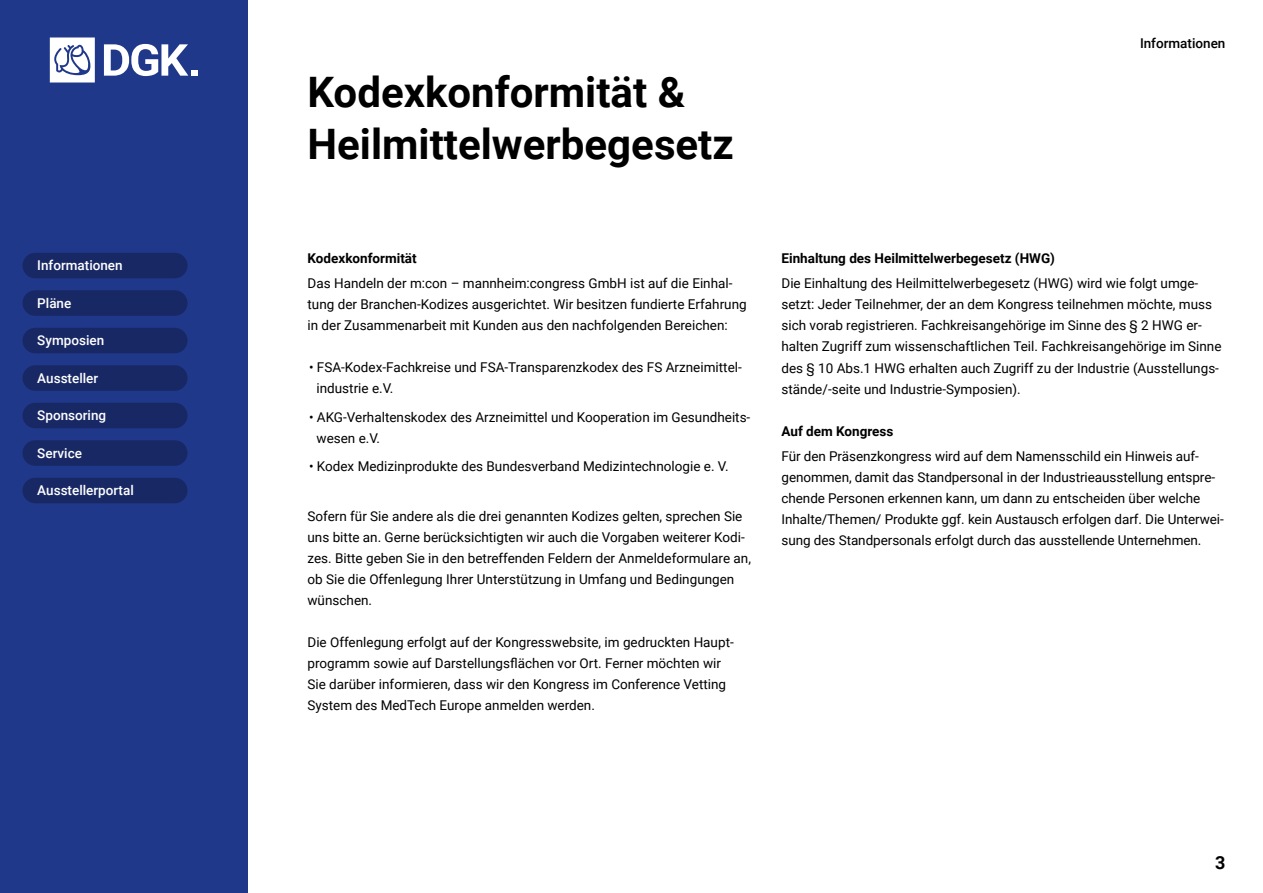
<style>
.page{position:relative;width:1263px;height:893px;background:#fff}
.page>*{position:absolute;margin:0;border:0;box-sizing:border-box;transform-origin:0 0}
.t1{font:700 42px/52.5px "Roboto";color:#000}
.t2{font:700 18px "Roboto";color:#000}
.t3{font:13.5px/21px "Roboto";color:#000}
.t4{font:500 13.5px "Roboto";color:#fff}
.t5{font:700 13.5px "Roboto";color:#000}
.t6{font:500 13.5px "Roboto";color:#000}
</style>
<div class="page">
<div style="left:0;top:0;width:248px;height:893px;background:#20388a"></div>
<svg style="left:50px;top:38px;width:45px;height:44px;background:#d5dae9"></svg>
<div style="left:191px;top:70px;width:7px;height:6px;background:#fff"></div>
<svg style="left:104px;top:44px;width:84px;height:32px"></svg>
<div style="left:22px;top:253px;width:166px;height:25px;background:#182865;border-radius:13px"></div>
<div style="left:22px;top:328px;width:166px;height:25px;background:#182865;border-radius:13px"></div>
<div style="left:22px;top:290px;width:166px;height:26px;background:#182865;border-radius:13px"></div>
<div style="left:22px;top:365px;width:166px;height:26px;background:#182865;border-radius:13px"></div>
<div style="left:22px;top:403px;width:166px;height:25px;background:#182865;border-radius:13px"></div>
<div style="left:22px;top:440px;width:166px;height:26px;background:#182865;border-radius:13px"></div>
<div style="left:22px;top:478px;width:166px;height:25px;background:#182865;border-radius:13px"></div>
<p class="t4" style="left:37px;top:256px;width:87px">Informationen</p>
<p class="t4" style="left:37px;top:293px;width:36px">Pläne</p>
<p class="t4" style="left:37px;top:331px;width:68px">Symposien</p>
<p class="t4" style="left:37px;top:368px;width:62px">Aussteller</p>
<p class="t4" style="left:37px;top:406px;width:70px">Sponsoring</p>
<p class="t4" style="left:37px;top:443px;width:46px">Service</p>
<p class="t4" style="left:37px;top:481px;width:98px">Ausstellerportal</p>
<h1 class="t1" style="left:308px;top:64px;width:428px">Kodexkonformität &amp;<br>Heilmittelwerbegesetz</h1>
<p class="t6" style="left:1140px;top:33px;width:87px">Informationen</p>
<p class="t5" style="left:307px;top:249px;width:111px">Kodexkonformität</p>
<p class="t3" style="left:307px;top:273px;width:441px">Das Handeln der m:con – mannheim:congress GmbH ist auf die Einhal&shy;tung der Branchen-Kodizes ausgerichtet. Wir besitzen fundierte Erfahrung in der Zusammenarbeit mit Kunden aus den nachfolgenden Bereichen:</p>
<p class="t3" style="left:317px;top:357px;width:427px;text-indent:-8px">• FSA-Kodex-Fachkreise und FSA-Transparenzkodex des FS Arzneimittel&shy;industrie e.V.</p>
<p class="t3" style="left:316px;top:406px;width:435px;text-indent:-7px">• AKG-Verhaltenskodex des Arzneimittel und Kooperation im Gesundheits&shy;wesen e.V.</p>
<p class="t3" style="left:309px;top:456px;width:421px">• Kodex Medizinprodukte des Bundesverband Medizintechnologie e. V.</p>
<p class="t3" style="left:307px;top:505px;width:445px">Sofern für Sie andere als die drei genannten Kodizes gelten, sprechen Sie uns bitte an. Gerne berücksichtigten wir auch die Vorgaben weiterer Kodi&shy;zes. Bitte geben Sie in den betreffenden Feldern der Anmeldeformulare an, ob Sie die Offenlegung Ihrer Unterstützung in Umfang und Bedingungen wünschen.</p>
<p class="t3" style="left:307px;top:631px;width:428px">Die Offenlegung erfolgt auf der Kongresswebsite, im gedruckten Haupt&shy;programm sowie auf Darstellungsflächen vor Ort. Ferner möchten wir Sie darüber informieren, dass wir den Kongress im Conference Vetting System des MedTech Europe anmelden werden.</p>
<p class="t5" style="left:781px;top:249px;width:275px">Einhaltung des Heilmittelwerbegesetz (HWG)</p>
<p class="t3" style="left:781px;top:273px;width:441px">Die Einhaltung des Heilmittelwerbegesetz (HWG) wird wie folgt umge&shy;setzt: Jeder Teilnehmer, der an dem Kongress teilnehmen möchte, muss sich vorab registrieren. Fachkreisangehörige im Sinne des § 2 HWG er&shy;halten Zugriff zum wissenschaftlichen Teil. Fachkreisangehörige im Sinne des § 10 Abs.1 HWG erhalten auch Zugriff zu der Industrie (Ausstellungs&shy;stände/-seite und Industrie-Symposien).</p>
<p class="t5" style="left:781px;top:421px;width:113px">Auf dem Kongress</p>
<p class="t3" style="left:781px;top:445px;width:444px">Für den Präsenzkongress wird auf dem Namensschild ein Hinweis auf&shy;genommen, damit das Standpersonal in der Industrieausstellung entspre&shy;chende Personen erkennen kann, um dann zu entscheiden über welche Inhalte/Themen/ Produkte ggf. kein Austausch erfolgen darf. Die Unterwei&shy;sung des Standpersonals erfolgt durch das ausstellende Unternehmen.</p>
<h2 class="t2" style="left:1215px;top:850px;width:12px">3</h2>
</div>
